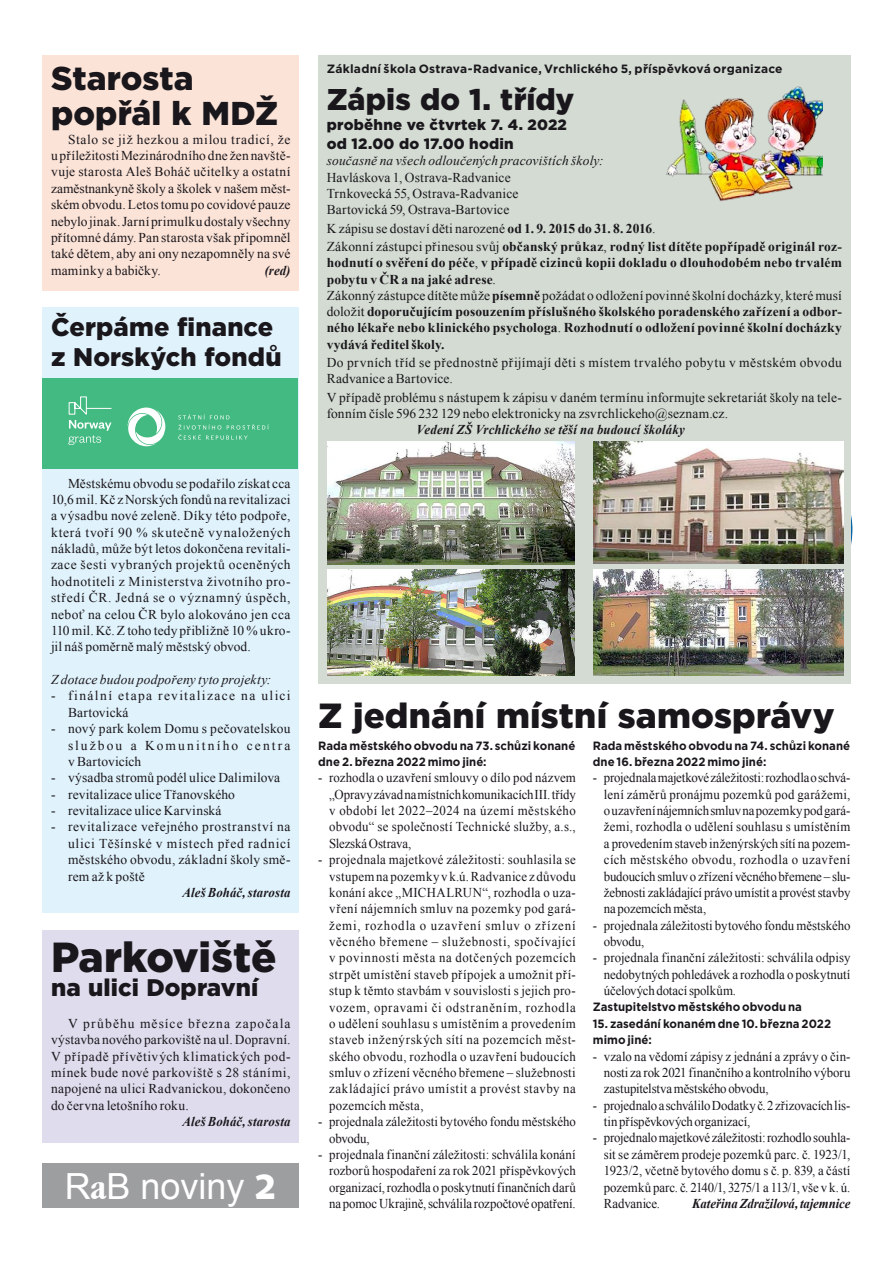
<style>
.page{position:relative;width:893px;height:1263px;background:#fff}
.page>*{position:absolute;margin:0;border:0;box-sizing:border-box;transform-origin:0 0}
.t1{font:900 42px "Gotham";letter-spacing:-.01em;color:#1a171c}
.t2{font:36px "Arial";color:#fff}
.t3{font:900 34.95px "Gotham";letter-spacing:.005em;color:#1a171c}
.t4{font:900 33px/34.5px "Gotham";letter-spacing:.005em;color:#1a171c}
.t5{font:900 30px "Gotham";letter-spacing:.005em;color:#1a171c}
.t6{font:900 25.5px/30px "Gotham";letter-spacing:.005em;color:#1a171c}
.t7{font:900 24px "Gotham";letter-spacing:.005em;color:#1a171c}
.t8{font:600 22.5px/31.3px "Founders Grotesk";color:#000}
.t9{font:900 15px/19.5px "Gotham";letter-spacing:.015em;color:#1a171c}
.t10{font:13.5px/16.4px "Times New Roman";letter-spacing:.01em;color:#1a171c;text-align:justify;scale:.95 1}
.t11{font:13.5px/16.4px "Times New Roman";letter-spacing:.01em;color:#1a171c;text-align:justify}
.t12{font:700 13.5px/16.2px "Times New Roman";letter-spacing:.01em;color:#1a171c}
.t13{font:italic 700 13.5px "Times New Roman";letter-spacing:.01em;color:#1a171c;scale:.95 1}
.t14{font:13.5px/16.2px "Times New Roman";letter-spacing:.03em;color:#1a171c}
.t15{font:italic 13.5px "Times New Roman";letter-spacing:.01em;color:#1a171c}
.t16{font:13.5px/16.4px "Times New Roman";letter-spacing:-.01em;color:#1a171c;scale:.95 1}
.t17{font:13.5px/16.4px "Times New Roman";letter-spacing:.095em;color:#1a171c}
.t18{font:700 12px/16.4px "Gotham";color:#1a171c;scale:.95 1}
.t19{font:700 12px "Gotham";letter-spacing:.02em;color:#1a171c}
.s1{font-weight:400}
.s2{color:#ed1c27}
.s3{color:#00438b}
.s4{font-family:"Garmd ITC Bk Cn BTCE Bold Condensed"}
.s5{font-family:"Humanst 531 Blk BTCE Black"}
</style>
<div class="page">
<div style="left:43px;top:1163px;width:256px;height:45px;background:#9d9ea0"></div>
<div style="left:43px;top:55px;width:256px;height:236px;background:#fce3d7"></div>
<div style="left:43px;top:307px;width:256px;height:606px;background:#e0f2fb"></div>
<div style="left:43px;top:378px;width:255px;height:91px;background:#43ba81"></div>
<svg style="left:127px;top:408px;width:38px;height:38px"></svg>
<svg style="left:178px;top:414px;width:91px;height:26px"></svg>
<svg style="left:68px;top:397px;width:44px;height:48px"></svg>
<div style="left:43px;top:929px;width:256px;height:213px;background:#dfdced"></div>
<div style="left:318px;top:55px;width:532px;height:629px;background:#d3dbd2"></div>
<img style="left:327px;top:442px;width:248px;height:122px">
<img style="left:666px;top:86px;width:156px;height:116px">
<img style="left:594px;top:442px;width:249px;height:122px">
<img style="left:327px;top:569px;width:248px;height:106px">
<img style="left:594px;top:569px;width:249px;height:106px">
<p class="t19" style="left:327px;top:61px;width:457px">Základní škola Ostrava-Radvanice, Vrchlického 5, příspěvková organizace</p>
<h3 class="t5" style="left:327px;top:79px;width:249px">Zápis do 1. třídy</h3>
<p class="t9" style="left:327px;top:114px;width:242px">proběhne ve čtvrtek 7. 4. 2022 od 12.00 do 17.00 hodin</p>
<p class="t15" style="left:327px;top:152px;width:278px">současně na všech odloučených pracovištích školy:</p>
<p class="t11" style="left:327px;top:169px;width:193px;text-align:left">Havláskova 1, Ostrava‑-Radvanice<br>Trnkovecká 55, Ostrava-‑Radvanice<br>Bartovická 59, Ostrava‑-Bartovice</p>
<p class="t12" style="left:327px;top:219px;width:517px;line-height:18.5px"><span class="s1">K zápisu se dostaví děti narozené</span> od 1. 9. 2015 do 31. 8. 2016<span class="s1">.<br>Zákonní zástupci přinesou svůj</span> občanský průkaz<span class="s1">,</span> rodný list dítěte popřípadě originál roz-</p>
<p class="t12" style="left:327px;top:254px;width:517px">hodnutí o svěření do péče<span class="s1">,</span> v případě cizinců kopii dokladu o dlouhodobém nebo trvalém pobytu v ČR a na jaké adrese<span class="s1">.<br>Zákonný zástupce dítěte může</span> písemně <span class="s1">požádat o odložení povinné školní docházky, které musí doložit</span> doporučujícím posouzením příslušného školského poradenského zařízení a odbor&shy;ného lékaře nebo klinického psychologa<span class="s1">.</span> Rozhodnutí o odložení povinné školní docházky vydává ředitel školy.</p>
<p class="t14" style="left:327px;top:354px;width:517px">Do prvních tříd se přednostně přijímají děti s místem trvalého pobytu v městském obvodu<br>Radvanice a Bartovice.</p>
<p class="t11" style="left:327px;top:389px;width:517px">V případě problému s nástupem k zápisu v daném termínu informujte sekretariát školy na tele&shy;fonním čísle 596 232 129 nebo elektronicky na zsvrchlickeho@seznam.cz.</p>
<p class="t13" style="left:417px;top:420px;width:284px">Vedení ZŠ Vrchlického se těší na budoucí školáky</p>
<h3 class="t8" style="left:190px;top:56px;width:258px">neměla být použita loga NF a SFŽP ČR jiné barvy než bílá nebo černá. Bílá verze se používá na <span class="s2">barevném </span><span class="s3">pozadí</span> (včetně černého pozadí).</h3>
<h3 class="t4" style="left:51px;top:61px;width:163px">Starosta popřál k MD</h3>
<h3 class="t4" style="left:255px;top:95px;width:25px">Ž</h3>
<p class="t11" style="left:51px;top:131px;width:241px;text-indent:17px">Stalo se již hezkou a milou tradicí, že u příležitosti Mezinárodního dne žen navště&shy;vuje starosta Aleš Boháč učitelky a ostatní zaměstnankyně školy a školek v našem měst&shy;ském obvodu. Letos tomu po covidové pauze nebylo jinak. Jarní primulku dostaly všechny přítomné dámy. Pan starosta však připomněl také dětem, aby ani ony nezapomněly na své maminky a babičky.</p>
<p class="t13" style="left:265px;top:261px;width:28px">(red)</p>
<h3 class="t6" style="left:51px;top:312px;width:232px">Čerpáme finance z Norských fondů</h3>
<p class="t11" style="left:51px;top:475px;width:241px;text-indent:17px">Městskému obvodu se podařilo získat cca 10,6 mil. Kč zNorských fondů na revitalizaci a výsadbu nové zeleně. Díky této podpoře, která tvoří 90 % skutečně vynaložených nákladů, může být letos dokončena revitali&shy;zace šesti vybraných projektů oceněných hodnotiteli z Ministerstva životního pro&shy;středí ČR. Jedná se o významný úspěch, neboť na celou ČR bylo alokováno jen cca 110 mil. Kč. Z toho tedy přibližně 10 % ukro&shy;jil náš poměrně malý městský obvod.</p>
<p class="t15" style="left:51px;top:670px;width:222px">Z dotace budou podpořeny tyto projekty:</p>
<p class="t17" style="left:68px;top:687px;width:224px;text-indent:-17px">- finální etapa revitalizace na ulici<br>Bartovická</p>
<p class="t11" style="left:68px;top:720px;width:224px;text-indent:-17px">- nový park kolem Domu s pečovatelskou službou a Komunitního centra v Bartovicích</p>
<p class="t11" style="left:51px;top:769px;width:231px">- výsadba stromů podél ulice Dalimilova</p>
<p class="t11" style="left:51px;top:786px;width:185px">- revitalizace ulice Třanovského</p>
<p class="t11" style="left:51px;top:802px;width:172px">- revitalizace ulice Karvinská</p>
<p class="t11" style="left:68px;top:818px;width:224px;text-indent:-17px">- revitalizace veřejného prostranství na ulici Těšínské v místech před radnicí městského obvodu, základní školy smě&shy;rem až k poště</p>
<p class="t13" style="left:182px;top:883px;width:115px">Aleš Boháč, starosta</p>
<h1 class="t1" style="left:51px;top:928px;width:227px">Parkoviště</h1>
<h3 class="t7" style="left:51px;top:971px;width:209px">na ulici Dopravní</h3>
<p class="t11" style="left:51px;top:1015px;width:241px;text-indent:17px">V průběhu měsíce března započala výstavba nového parkoviště na ul. Dopravní.<br>V případě přívětivých klimatických pod&shy;mínek bude nové parkoviště s 28 stáními, napojené na ulici Radvanickou, dokončeno do června letošního roku.</p>
<p class="t13" style="left:182px;top:1112px;width:115px">Aleš Boháč, starosta</p>
<h2 class="t2" style="left:65px;top:1163px;width:214px">R<span class="s4">a</span>B noviny <span class="s5">2</span></h2>
<h3 class="t3" style="left:318px;top:692px;width:518px">Z jednání místní samosprávy</h3>
<p class="t18" style="left:318px;top:737px;width:272px">Rada městského obvodu na 73. schůzi konané dne 2. března 2022 mimo jiné:</p>
<p class="t10" style="left:329px;top:769px;width:261px;text-indent:-11px">- rozhodla o uzavření smlouvy o dílo pod názvem „Opravy závad na místních komunikacích III. třídy v období let 2022–2024 na území městského obvodu“ se společností Technické služby, a.s., Slezská Ostrava,</p>
<p class="t10" style="left:329px;top:851px;width:261px;text-indent:-11px">- projednala majetkové záležitosti: souhlasila se vstupem na pozemky v k.ú. Radvanice z důvodu konání akce „MICHALRUN“, rozhodla o uza&shy;vření nájemních smluv na pozemky pod gará&shy;žemi, rozhodla o uzavření smluv o zřízení věcného břemene – služebnosti, spočívající v povinnosti města na dotčených pozemcích strpět umístění staveb přípojek a umožnit pří&shy;stup k těmto stavbám v souvislosti s jejich pro&shy;vozem, opravami či odstraněním, rozhodla o udělení souhlasu s umístěním a provedením staveb inženýrských sítí na pozemcích měst&shy;ského obvodu, rozhodla o uzavření budoucích smluv o zřízení věcného břemene – služebnosti zakládající právo umístit a provést stavby na pozemcích města,</p>
<p class="t10" style="left:329px;top:1113px;width:261px;text-indent:-11px">- projednala záležitosti bytového fondu městského obvodu,</p>
<p class="t10" style="left:329px;top:1146px;width:261px;text-indent:-11px">- projednala finanční záležitosti: schválila konání rozborů hospodaření za rok 2021 příspěvkových organizací, rozhodla o poskytnutí finančních darů na pomoc Ukrajině, schválila rozpočtové opatření.</p>
<p class="t18" style="left:593px;top:737px;width:272px">Rada městského obvodu na 74. schůzi konané dne 16. března 2022 mimo jiné:</p>
<p class="t10" style="left:604px;top:769px;width:261px;text-indent:-11px">- projednala majetkové záležitosti: rozhodla oschvá&shy;lení záměrů pronájmu pozemků pod garážemi, ouzavření nájemních smluv na pozemky pod gará&shy;žemi, rozhodla o udělení souhlasu s umístěním a provedením staveb inženýrských sítí na pozem&shy;cích městského obvodu, rozhodla o uzavření budoucích smluv o zřízení věcného břemene – slu&shy;žebnosti zakládající právo umístit a provést stavby na pozemcích města,</p>
<p class="t10" style="left:604px;top:917px;width:261px;text-indent:-11px">- projednala záležitosti bytového fondu městského obvodu,</p>
<p class="t10" style="left:604px;top:949px;width:261px;text-indent:-11px">- projednala finanční záležitosti: schválila odpisy nedobytných pohledávek a rozhodla o poskytnutí účelových dotací spolkům.</p>
<p class="t18" style="left:593px;top:999px;width:222px">Zastupitelstvo městského obvodu na</p>
<p class="t18" style="left:593px;top:1015px;width:252px">15. zasedání konaném dne 10. března 2022 mimo jiné:</p>
<p class="t10" style="left:604px;top:1048px;width:261px;text-indent:-11px">- vzalo na vědomí zápisy z jednání a zprávy o čin&shy;nosti za rok 2021 finančního a kontrolního výboru zastupitelstva městského obvodu,</p>
<p class="t16" style="left:604px;top:1097px;width:261px;text-indent:-11px">- projednalo aschválilo Dodatky č. 2 zřizovacích lis&shy;tin příspěvkových organizací,</p>
<p class="t10" style="left:604px;top:1129px;width:261px;text-indent:-11px">- projednalo majetkové záležitosti: rozhodlo souhla&shy;sit se záměrem prodeje pozemků parc. č. 1923/1, 1923/2, včetně bytového domu s č. p. 839, a částí pozemků parc. č. 2140/1, 3275/1 a 113/1, vše v k. ú.</p>
<p class="t10" style="left:604px;top:1195px;width:61px">Radvanice.</p>
<p class="t13" style="left:692px;top:1194px;width:168px">Kateřina Zdražilová, tajemnice</p>
</div>
